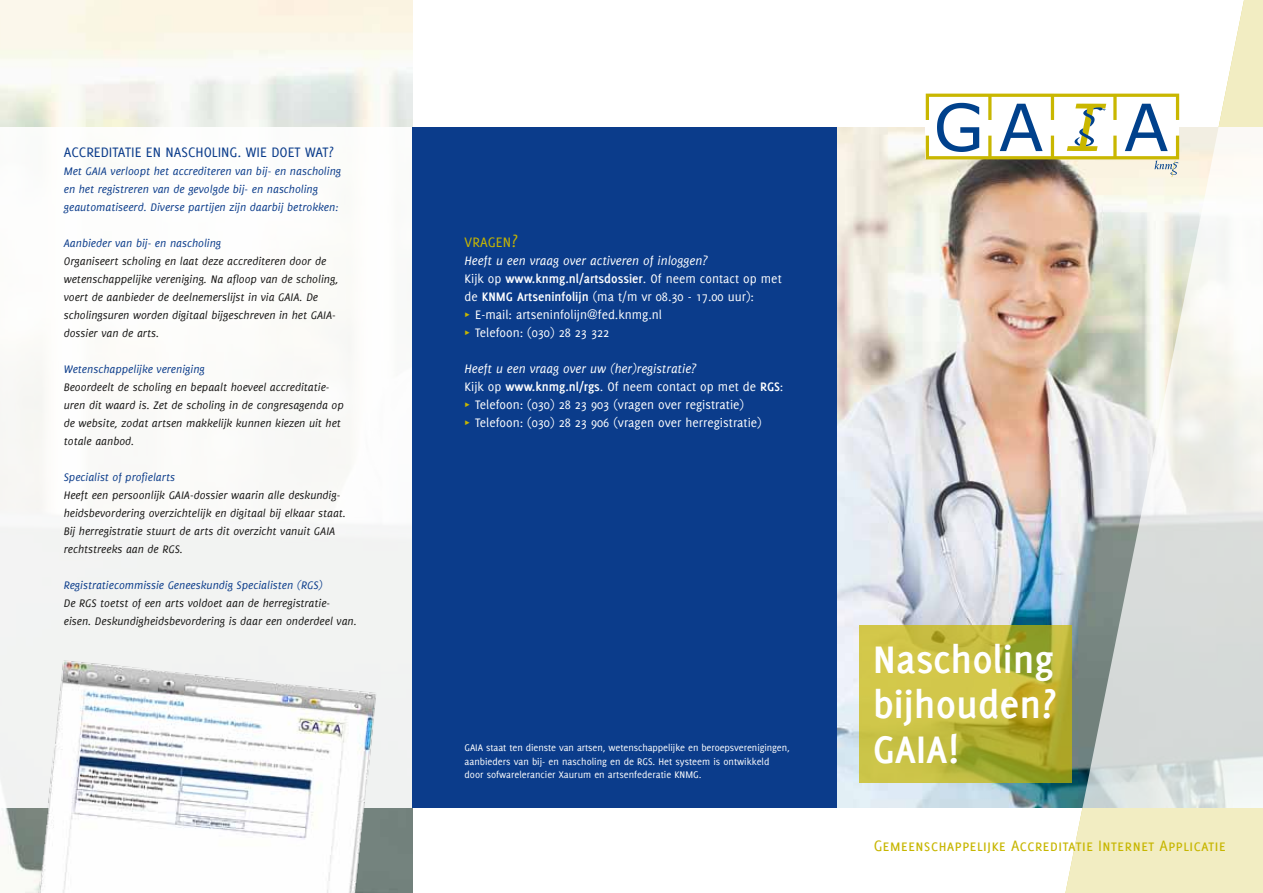
<style>
.page{position:relative;width:1263px;height:893px;background:#fff}
.page>*{position:absolute;margin:0;border:0;box-sizing:border-box;transform-origin:0 0}
.t1{font:700 42px/45px "Delicious";color:#fff;text-align:justify}
.t2{font:16.5px "Delicious Small Caps";color:#c7b600}
.t3{font:15px "Delicious";color:#0b3c8b}
.t4{font:15px "Delicious Small Caps";color:#c7b600}
.t5{font:13.5px/18px "Delicious";color:#fff}
.t6{font:italic 12px/18px "Delicious";color:#181716}
.t7{font:italic 12px/18px "Delicious";color:#0b3c8b}
.t8{font:10.5px/13.5px "Delicious";color:#fff}
.s1{font-family:"Delicious";font-size:18px}
.s2{font-style:italic}
.s3{font-weight:700}
.s4{color:#c7b600}
</style>
<div class="page">
<img style="left:0;top:0;width:412px;height:893px">
<div style="left:0;top:128px;width:421px;height:680px;background:#fbfbf8"></div>
<div style="left:412px;top:128px;width:426px;height:680px;background:#0b3c8b"></div>
<img style="left:838px;top:128px;width:225px;height:680px">
<svg style="left:1063px;top:0;width:200px;height:893px"></svg>
<svg style="left:926px;top:94px;width:253px;height:83px"></svg>
<svg style="left:860px;top:626px;width:212px;height:157px;background:#beb83c"></svg>
<img style="left:28px;top:660px;width:351px;height:233px">
<p class="t3" style="left:64px;top:144px;width:224px">Accreditatie en nascholing. Wie doet</p>
<p class="t3" style="left:305px;top:144px;width:30px">wat ?</p>
<p class="t7" style="left:64px;top:162px;width:279px">Met GAIA verloopt het accrediteren van bij- en nascholing en het registreren van de gevolgde bij- en nascholing geautomatiseerd. Diverse partijen zijn daarbij betrokken:</p>
<p class="t7" style="left:64px;top:234px;width:159px">Aanbieder van bij- en nascholing</p>
<p class="t6" style="left:64px;top:252px;width:276px">Organiseert scholing en laat deze accrediteren door de wetenschappelijke vereniging. Na afloop van de scholing, voert de aanbieder de deelnemerslijst in via GAIA. De scholingsuren worden digitaal bijgeschreven in het GAIA&shy;dossier van de arts.</p>
<p class="t7" style="left:64px;top:360px;width:143px">Wetenschappelijke vereniging</p>
<p class="t6" style="left:64px;top:378px;width:281px">Beoordeelt de scholing en bepaalt hoeveel accreditatie&shy;uren dit waard is. Zet de scholing in de congresagenda op de website, zodat artsen makkelijk kunnen kiezen uit het totale aanbod.</p>
<p class="t7" style="left:64px;top:468px;width:113px">Specialist of profielarts</p>
<p class="t6" style="left:64px;top:486px;width:284px">Heeft een persoonlijk GAIA-dossier waarin alle deskundig&shy;heidsbevordering overzichtelijk en digitaal bij elkaar staat.<br>Bij herregistratie stuurt de arts dit overzicht vanuit GAIA rechtstreeks aan de RGS.</p>
<p class="t7" style="left:64px;top:576px;width:260px">Registratiecommissie Geneeskundig Specialisten (RGS)</p>
<p class="t6" style="left:64px;top:594px;width:295px">De RGS toetst of een arts voldoet aan de herregistratie&shy;eisen. Deskundigheidsbevordering is daar een onderdeel van.</p>
<p class="t4" style="left:465px;top:234px;width:55px">Vragen<span class="s1">?</span></p>
<p class="t5" style="left:465px;top:251px;width:319px"><span class="s2">Heeft u een vraag over activeren of inloggen?<br></span>Kijk op <span class="s3">www.knmg.nl/artsdossier</span>. Of neem contact op met de <span class="s3">KNMG Artseninfolijn</span> (ma t/m vr 08.30 - 17.00 uur):<br><span class="s4">π</span> E-mail: artseninfolijn@fed.knmg.nl<br><span class="s4">π</span> Telefoon: (030) 28 23 322</p>
<p class="t5" style="left:465px;top:359px;width:320px"><span class="s2">Heeft u een vraag over uw (her)registratie?<br></span>Kijk op <span class="s3">www.knmg.nl/rgs</span>. Of neem contact op met de <span class="s3">RGS</span>: <span class="s4">π</span> Telefoon: (030) 28 23 903 (vragen over registratie)<br><span class="s4">π</span> Telefoon: (030) 28 23 906 (vragen over herregistratie)</p>
<p class="t8" style="left:465px;top:741px;width:327px">GAIA staat ten dienste van artsen, wetenschappelijke en beroepsverenigingen, aanbieders van bij- en nascholing en de RGS. Het systeem is ontwikkeld door sofwarelerancier Xaurum en artsenfederatie KN MG.</p>
<h1 class="t1" style="left:873px;top:636px;width:185px">Nascholing bijhouden?<br>GAIA!</h1>
<h2 class="t2" style="left:874px;top:836px;width:354px">Gemeenschappelijke Accreditatie Internet Applicatie</h2>
</div>
